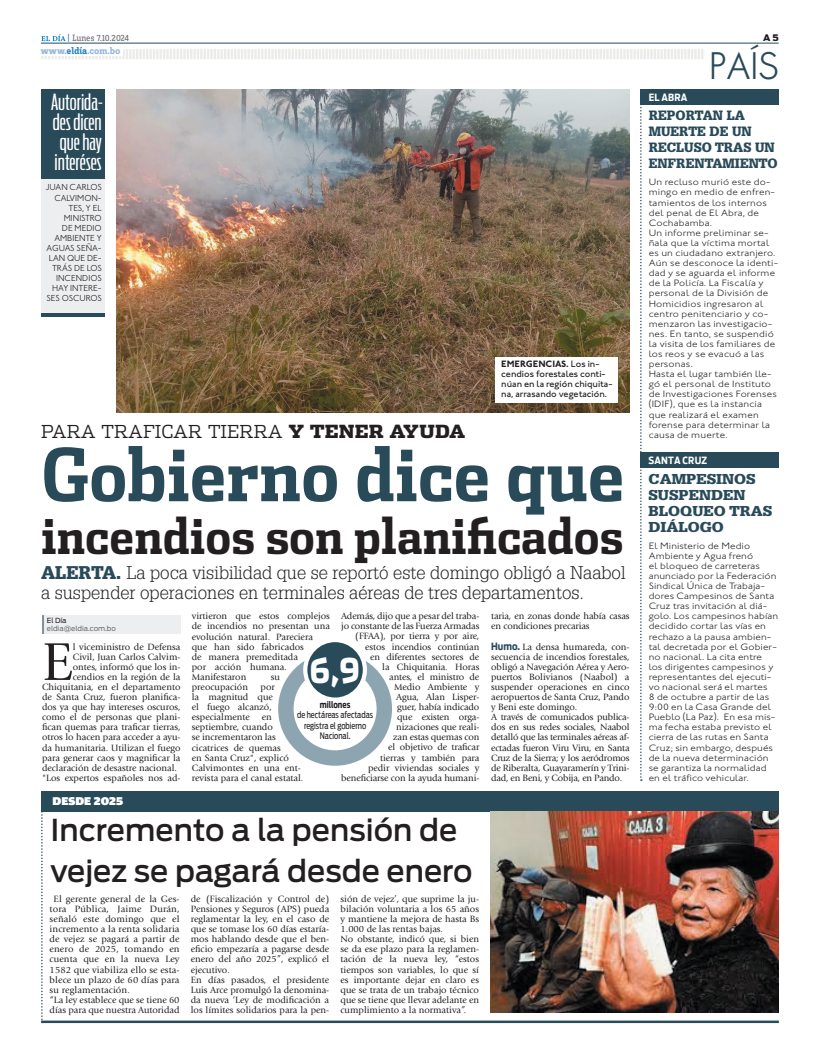
<style>
.page{position:relative;width:820px;height:1056px;background:#fff}
.page>*{position:absolute;margin:0;border:0;box-sizing:border-box;transform-origin:0 0}
.t1{font:700 73px "Dispatch Cond";color:#294a59}
.t2{font:55.4px "Giovanni";color:#231f20}
.t3{font:700 49.5px "Dispatch Cond";color:#231f20}
.t4{font:35px "Cg Futura Maxi Lt";color:#294a59}
.t5{font:900 34px "Dispatch";color:#fff;scale:.8 1}
.t6{font:500 30px/40.4px "Antenna";color:#231f20}
.t7{font:300 22px/20.2px "Antenna Comp";color:#fff;text-align:center;scale:1.3 1}
.t8{font:300 18px/20.2px "Glypha";color:#231f20}
.t9{font:300 18px "Dispatch";color:#231f20}
.t10{font:900 14px/16px "Glypha";color:#294a59;scale:1.1 1}
.t11{font:900 13.2px/16px "Glypha";color:#294a59}
.t12{font:900 12px "Amplitude Wide";color:#fff}
.t13{font:700 10px "Zine Slab Dis";color:#95b5de}
.t14{font:700 10px "Antenna Cond";letter-spacing:.015em;color:#fff}
.t15{font:9.5px/10.1px "Giovanni";color:#231f20}
.t16{font:300 9.5px/10.1px "Johnston ITC";letter-spacing:.01em;color:#231f20;scale:1.1 1}
.t17{font:9.5px/10.1px "Giovanni";letter-spacing:-.02em;color:#231f20}
.t18{font:500 9.5px/10.1px "Johnston ITC";color:#231f20}
.t19{font:9.5px "Zine Slab Dis";letter-spacing:-.005em;color:#6c6d70}
.t20{font:300 9px/10.1px "Johnston ITC";color:#231f20;text-align:right}
.t21{font:9px/10.5px "Antenna Cond";color:#231f20;text-align:center;scale:.9 1}
.t22{font:900 9px "Antenna";color:#231f20}
.t23{font:7px/8px "Antenna";color:#6c6d70}
.s1{color:#2783c5}
.s2{font-weight:700}
.s3{font-weight:900}
.s4{font-weight:900;color:#294a59}
.s5{color:#231f20}
.s6{font-family:"Antenna Cond";font-weight:700;font-size:10px;color:#294a59}
</style>
<div class="page">
<div style="left:42px;top:615px;width:138px;height:19px;background:#eceef0"></div>
<svg style="left:42px;top:615px;width:2px;height:19px"></svg>
<div style="left:278px;top:652px;width:114px;height:114px;background:#8da5b1;border-radius:50%"></div>
<div style="left:293px;top:667px;width:83px;height:83px;background:#fff;border-radius:50%"></div>
<div style="left:305px;top:640px;width:60px;height:60px;background:#294a59;border-radius:50%"></div>
<div style="left:303px;top:638px;width:64px;height:64px;border:4px solid #fff;border-radius:50%"></div>
<img style="left:117px;top:90px;width:512px;height:322px">
<div style="left:41px;top:160px;width:64px;height:155px;background:#eceef0"></div>
<div style="left:41px;top:90px;width:64px;height:89px;background:#294a59"></div>
<hr style="left:41px;top:313px;width:64px;height:4px;background:#294a59">
<div style="left:495px;top:357px;width:123px;height:45px;background:#fff"></div>
<div style="left:41px;top:791px;width:737px;height:20px;background:#294a59"></div>
<img style="left:490px;top:811px;width:288px;height:201px">
<hr style="left:41px;top:1020px;width:737px;height:3px;background:#294a59">
<svg style="left:41px;top:811px;width:2px;height:211px"></svg>
<svg style="left:41px;top:49px;width:662px;height:10px"></svg>
<hr style="left:41px;top:43px;width:737px;height:1px;background:#294a59">
<div style="left:41px;top:46px;width:82px;height:9px;background:#fff"></div>
<svg style="left:41px;top:34px;width:24px;height:7px"></svg>
<div style="left:640px;top:90px;width:138px;height:15px;background:#294a59"></div>
<div style="left:640px;top:453px;width:138px;height:15px;background:#294a59"></div>
<svg style="left:640px;top:105px;width:1px;height:676px"></svg>
<p class="t19" style="left:67px;top:34px;width:63px"><span class="s1">|</span> Lunes 7.10.2024</p>
<p class="t22" style="left:762px;top:33px;width:17px">A 5</p>
<p class="t13" style="left:41px;top:45px;width:81px">www.<span class="s1">eldía</span>.com.bo</p>
<p class="t4" style="left:708px;top:45px;width:71px">país</p>
<p class="t7" style="left:51px;top:92px;width:41px">Autorida&shy;des dicen que hay interéses</p>
<p class="t20" style="left:46px;top:182px;width:57px">Juan Carlos<br>Calvimon&shy;tes, y el ministro<br>de Medio<br>Ambiente y<br>Aguas seña&shy;lan que de&shy;trás de los incendios hay intere&shy;ses oscuros</p>
<p class="t18" style="left:501px;top:359px;width:113px"><span class="s2">EMERGENCIAS.</span> Los in&shy;cendios forestales conti&shy;núan en la región chiquita&shy;na, arrasando vegetación.</p>
<p class="t9" style="left:41px;top:419px;width:425px">PARA TRAFICAR TIERRA <span class="s3">Y TENER AYUDA</span></p>
<p class="t1" style="left:42px;top:429px;width:584px">Gobierno dice que</p>
<p class="t3" style="left:41px;top:505px;width:583px">incendios son planificados</p>
<p class="t8" style="left:41px;top:562px;width:585px"><span class="s4">ALERTA.</span> La poca visibilidad que se reportó este domingo obligó a Naabol a suspender operaciones en terminales aéreas de tres departamentos.</p>
<p class="t23" style="left:47px;top:616px;width:71px"><span class="s5">El Día </span>eldia@eldia.com.bo</p>
<p class="t2" style="left:42px;top:631px;width:32px">E</p>
<p class="t15" style="left:73px;top:642px;width:109px">l viceministro de Defensa</p>
<p class="t15" style="left:73px;top:652px;width:109px">Civil, Juan Carlos Calvim-</p>
<p class="t15" style="left:73px;top:662px;width:109px">ontes, informó que los in-</p>
<p class="t15" style="left:73px;top:672px;width:109px">cendios en la región de la</p>
<p class="t15" style="left:42px;top:682px;width:140px">Chiquitania, en el departamento</p>
<p class="t15" style="left:42px;top:692px;width:140px">de Santa Cruz, fueron planifica-</p>
<p class="t15" style="left:42px;top:702px;width:140px">dos ya que hay intereses oscuros,</p>
<p class="t15" style="left:42px;top:712px;width:140px">como el de personas que plani-</p>
<p class="t15" style="left:42px;top:722px;width:140px">fican quemas para traficar tierras,</p>
<p class="t15" style="left:42px;top:732px;width:140px">otros lo hacen para acceder a ayu-</p>
<p class="t15" style="left:42px;top:742px;width:140px">da humanitaria. Utilizan el fuego</p>
<p class="t15" style="left:42px;top:753px;width:140px">para generar caos y magnificar la</p>
<p class="t15" style="left:42px;top:763px;width:136px">declaración de desastre nacional.</p>
<p class="t15" style="left:42px;top:773px;width:140px">"Los expertos españoles nos ad-</p>
<p class="t12" style="left:52px;top:794px;width:72px">DESDE 2025</p>
<p class="t15" style="left:341px;top:611px;width:140px;text-align:right">Además, dijo que a pesar del traba&shy;jo constante de las Fuerza Armadas (FFAA), por tierra y por aire, estos incendios continúan<br>en diferentes sectores de<br>la Chiquitania. Horas<br>antes, el ministro de<br>Medio Ambiente y<br>Agua, Alan Lisper-<br>guer, había indicado<br>que existen orga-<br>nizaciones que reali-<br>zan estas quemas con<br>el objetivo de traficar<br>tierras y también para<br>pedir viviendas sociales y beneficiarse con la ayuda humani-</p>
<p class="t15" style="left:192px;top:611px;width:140px">virtieron que estos complejos de incendios no presentan una evolución natural. Pareciera que han sido fabricados<br>de manera premeditada<br>por acción humana.<br>Manifestaron</p>
<p class="t5" style="left:310px;top:645px;width:63px">6,9</p>
<p class="t21" style="left:297px;top:699px;width:86px"><span class="s2">MILLONES<br></span>de hectáreas afectadas registra el gobierno<br>Nacional.</p>
<p class="t15" style="left:271px;top:672px;width:11px">su</p>
<p class="t15" style="left:192px;top:682px;width:58px">preocupación</p>
<p class="t15" style="left:192px;top:682px;width:85px;text-indent:69px">por la magnitud que el fuego alcanzó, especialmente</p>
<p class="t15" style="left:192px;top:712px;width:113px;text-indent:70px">en septiembre, cuando<br>se incrementaron las cicatrices de quemas<br>en Santa Cruz", explicó<br>Calvimontes en una ent&shy;revista para el canal estatal.</p>
<p class="t6" style="left:50px;top:810px;width:423px">Incremento a la pensión de vejez se pagará desde enero</p>
<p class="t15" style="left:50px;top:894px;width:131px;text-indent:4px">El gerente general de la Ges&shy;tora Pública, Jaime Durán, señaló este domingo que el incremento a la renta solidaria de vejez se pagará a partir de enero de 2025, tomando en cuenta que en la nueva Ley<br>1582 que viabiliza ello se esta&shy;blece un plazo de 60 días para su reglamentación.<br>“La ley establece que se tiene 60 días para que nuestra Autoridad</p>
<p class="t15" style="left:191px;top:894px;width:140px">de (Fiscalización y Control de)<br>Pensiones y Seguros (APS) pueda reglamentar la ley, en el caso de que se tomase los 60 días estaría&shy;mos hablando desde que el ben&shy;eficio empezaría a pagarse desde enero del año 2025”, explicó el ejecutivo.<br>En días pasados, el presidente<br>Luis Arce promulgó la denomina&shy;da nueva ‘Ley de modificación a los límites solidarios para la pen-</p>
<p class="t15" style="left:340px;top:894px;width:140px">sión de vejez’, que suprime la ju&shy;bilación voluntaria a los 65 años y mantiene la mejora de hasta Bs<br>1.000 de las rentas bajas.<br>No obstante, indicó que, si bien se da ese plazo para la reglamen&shy;tación de la nueva ley, “estos tiempos son variables, lo que sí es importante dejar en claro es que se trata de un trabajo técnico que se tiene que llevar adelante en cumplimiento a la normativa”.</p>
<p class="t15" style="left:491px;top:611px;width:140px">taria, en zonas donde había casas en condiciones precarias</p>
<p class="t17" style="left:491px;top:642px;width:140px"><span class="s6">HUMO.</span> La densa humareda, con&shy;secuencia de incendios forestales, obligó a Navegación Aérea y Aero&shy;puertos Bolivianos (Naabol) a suspender operaciones en cinco aeropuertos de Santa Cruz, Pando y Beni este domingo.<br>A través de comunicados publica&shy;dos en sus redes sociales, Naabol detalló que las terminales aéreas af&shy;ectadas fueron Viru Viru, en Santa<br>Cruz de la Sierra; y los aeródromos de Riberalta, Guayaramerín y Trini&shy;dad, en Beni, y Cobija, en Pando.</p>
<p class="t14" style="left:648px;top:92px;width:40px">EL ABRA</p>
<p class="t11" style="left:648px;top:107px;width:131px">REPORTAN LA<br>MUERTE DE UN<br>RECLUSO TRAS UN<br>ENFRENTAMIENTO</p>
<p class="t16" style="left:648px;top:177px;width:119px">U n recluso murió este do&shy;mingo en medio de enfren&shy;tamientos de los internos del penal de El Abra, de<br>Cochabamba.<br>Un informe preliminar se&shy;ñala que la víctima mortal es un ciudadano extranjero.<br>Aún se desconoce la identi&shy;dad y se aguarda el informe de la Policía. La Fiscalía y personal de la División de<br>Homicidios ingresaron al centro penitenciario y co&shy;menzaron las investigacio&shy;nes. En tanto, se suspendió la visita de los familiares de los reos y se evacuó a las personas.<br>Hasta el lugar también lle&shy;gó el personal de I nstituto de I nvestigaciones Forenses (IDI F), que es la instancia que realizará el examen forense para determinar la causa de muerte.</p>
<p class="t14" style="left:648px;top:455px;width:60px">SANTA CRUZ</p>
<p class="t10" style="left:648px;top:471px;width:99px">CAMPESINOS<br>SUSPENDEN<br>BLOQUEO TRAS<br>DIÁLOGO</p>
<p class="t16" style="left:648px;top:540px;width:119px">El Ministerio de Medio<br>Ambiente y Agua frenó<br>el bloqueo de carreteras anunciado por la Federación<br>Sindical Única de Trabaja&shy;dores Campesinos de Santa<br>Cruz tras invitación al diá&shy;golo. Los campesinos habían decidido cortar las vías en rechazo a la pausa ambien&shy;tal decretada por el Gobier&shy;no nacional. La cita entre<br>los dirigentes campesinos y representantes del ejecuti&shy;vo nacional será el martes<br>8 de octubre a partir de las<br>9:00 en la Casa Grande del<br>Pueblo (La Paz). En esa mis&shy;ma fecha estaba previsto el cierra de las rutas en Santa<br>Cruz; sin embargo, después de la nueva determinación se garantiza la normalidad en el tráfico vehicular.</p>
</div>
